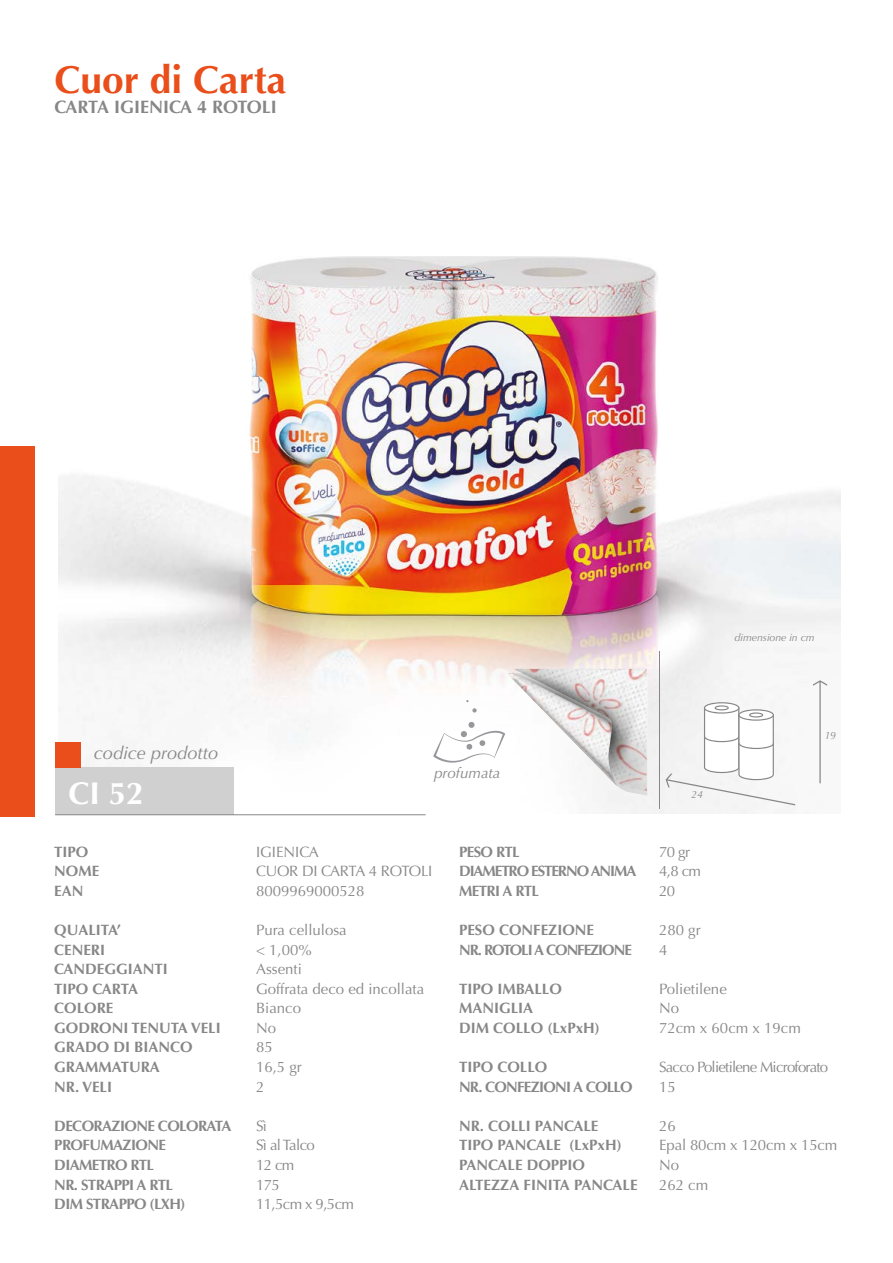
<style>
.page{position:relative;width:893px;height:1263px;background:#fff}
.page>*{position:absolute;margin:0;border:0;box-sizing:border-box;transform-origin:0 0}
.t1{font:700 39px "Optima";color:#e94e1b}
.t2{font:700 31.5px "Optima";color:#fff}
.t3{font:700 18px "Optima";color:#878787}
.t4{font:italic 18px "Optima";color:#878787}
.t5{font:700 15px/19.6px "Optima";color:#878787}
.t6{font:15px/19.6px "Optima";color:#878787}
.t7{font:700 15px/19.6px "Optima";letter-spacing:-.04em;color:#878787}
.t8{font:700 15px/19.6px "Optima";letter-spacing:-.07em;color:#878787}
.t9{font:15px/19.6px "Optima";letter-spacing:-.04em;color:#878787}
.t10{font:15px/19.6px "Optima";letter-spacing:-.05em;color:#878787}
.t11{font:700 15px/19.6px "Optima";letter-spacing:-.05em;color:#878787}
.t12{font:italic 15px "Optima";color:#878787}
.t13{font:italic 10.5px "Optima";color:#878787}
</style>
<div class="page">
<img style="left:59px;top:256px;width:781px;height:558px">
<div style="left:55px;top:767px;width:179px;height:48px;background:#d0d0d0"></div>
<div style="left:55px;top:742px;width:25px;height:25px;background:#e94e1b"></div>
<hr style="left:55px;top:814px;width:371px;height:1px;background:#878787">
<svg style="left:472px;top:708px;width:5px;height:4px"></svg>
<svg style="left:433px;top:722px;width:72px;height:41px"></svg>
<div style="left:0;top:446px;width:35px;height:371px;background:#e94e1b"></div>
<svg style="left:813px;top:680px;width:14px;height:103px"></svg>
<svg style="left:666px;top:702px;width:129px;height:103px"></svg>
<hr style="left:660px;top:651px;width:1px;height:158px;background:#878787">
<img style="left:514px;top:791px;width:133px;height:4px">
<img style="left:617px;top:791px;width:27px;height:4px">
<img style="left:513px;top:669px;width:134px;height:122px">
<img style="left:508px;top:673px;width:101px;height:105px">
<svg style="left:609px;top:778px;width:8px;height:8px"></svg>
<h1 class="t1" style="left:54px;top:57px;width:233px">Cuor di Carta</h1>
<p class="t3" style="left:54px;top:96px;width:224px">CARTA IGIENICA 4 ROTOLI</p>
<p class="t13" style="left:735px;top:632px;width:82px">dimensione in cm</p>
<p class="t4" style="left:94px;top:742px;width:126px">codice prodotto</p>
<h2 class="t2" style="left:68px;top:775px;width:77px">CI 52</h2>
<p class="t5" style="left:54px;top:842px;width:47px">TIPO<br>NOME<br>EAN</p>
<p class="t5" style="left:54px;top:920px;width:168px">QUALITA’<br>CENERI<br>CANDEGGIANTI<br>TIPO CARTA<br>COLORE<br>GODRONI TENUTA VELI<br>GRADO DI BIANCO<br>GRAMMATURA<br>NR. VELI</p>
<p class="t7" style="left:54px;top:1116px;width:179px">DECORAZIONE COLORATA<br>PROFUMAZIONE<br>DIAMETRO RTL<br>NR. STRAPPI A RTL<br>DIM STRAPPO (LXH)</p>
<p class="t12" style="left:434px;top:764px;width:68px">profumata</p>
<p class="t6" style="left:256px;top:842px;width:178px">IGIENICA<br>CUOR DI CARTA 4 ROTOLI<br>8009969000528</p>
<p class="t6" style="left:256px;top:920px;width:170px">Pura cellulosa<br>&lt; 1,00%<br>Assenti<br>Goffrata deco ed incollata<br>Bianco<br>No<br>85<br>16,5 gr<br>2</p>
<p class="t9" style="left:256px;top:1116px;width:100px">Sì<br>Sì al Talco<br>12 cm<br>175<br>11,5cm x 9,5cm</p>
<p class="t8" style="left:459px;top:842px;width:179px">PESO RTL<br>DIAMETRO ESTERNO ANIMA<br>METRI A RTL</p>
<p class="t8" style="left:459px;top:920px;width:174px">PESO CONFEZIONE<br>NR. ROTOLI A CONFEZIONE</p>
<p class="t5" style="left:459px;top:979px;width:142px">TIPO IMBALLO<br>MANIGLIA<br>DIM COLLO (LxPxH)</p>
<p class="t11" style="left:459px;top:1057px;width:175px">TIPO COLLO<br>NR. CONFEZIONI A COLLO</p>
<p class="t5" style="left:459px;top:1116px;width:180px">NR. COLLI PANCALE<br>TIPO PANCALE (LxPxH)<br>PANCALE DOPPIO<br>ALTEZZA FINITA PANCALE</p>
<p class="t13" style="left:691px;top:788px;width:13px">24</p>
<p class="t13" style="left:824px;top:729px;width:13px">19</p>
<p class="t6" style="left:659px;top:842px;width:44px">70 gr<br>4,8 cm<br>20</p>
<p class="t6" style="left:659px;top:920px;width:43px">280 gr<br>4</p>
<p class="t6" style="left:659px;top:979px;width:143px">Polietilene<br>No<br>72cm x 60cm x 19cm</p>
<p class="t10" style="left:659px;top:1057px;width:171px">Sacco Polietilene Microforato<br>15</p>
<p class="t6" style="left:659px;top:1116px;width:180px">26<br>Epal 80cm x 120cm x 15cm<br>No<br>262 cm</p>
</div>
